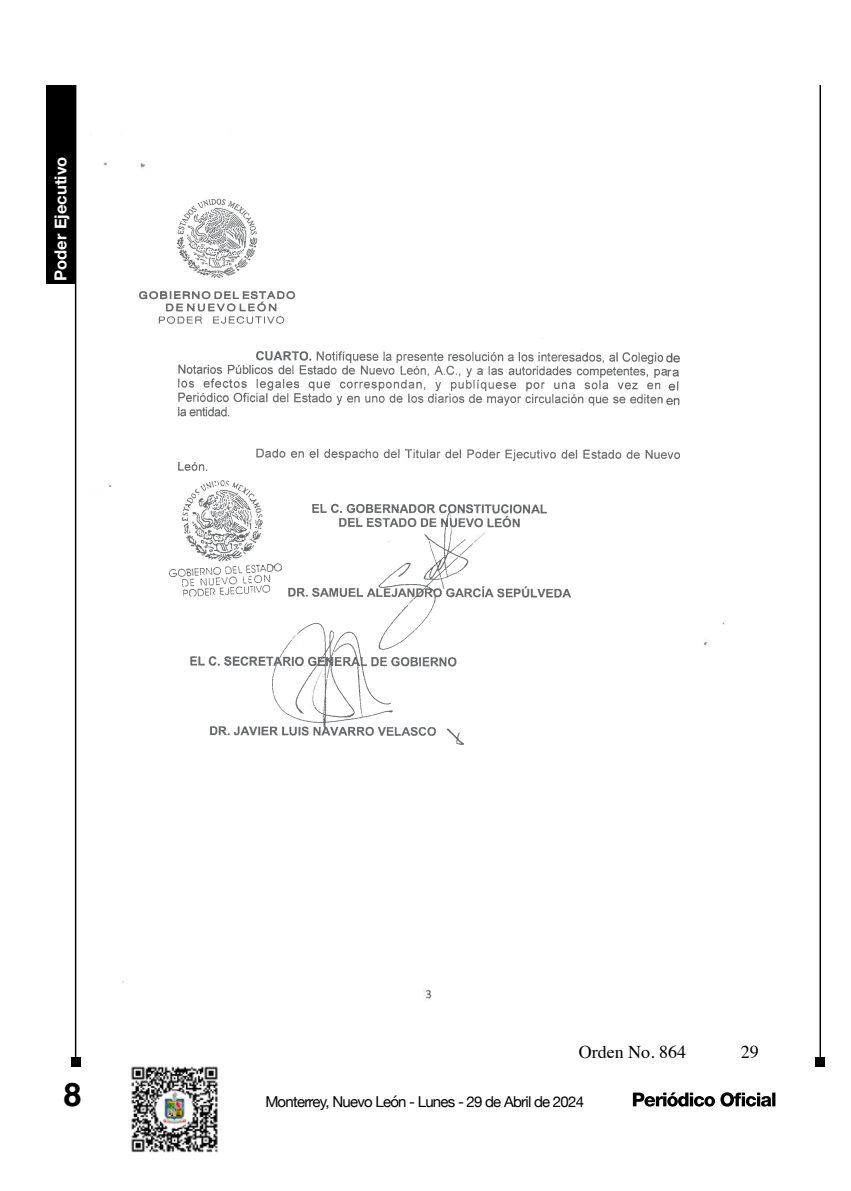
<style>
.page{position:relative;width:851px;height:1191px;background:#fff}
.page>*{position:absolute;margin:0;border:0;box-sizing:border-box;transform-origin:0 0}
.t1{font:700 33px "Helvetica";color:#000}
.t2{font:18px "Times";color:#000}
.t3{font:700 16.5px "Helvetica Neue";color:#fff}
.t4{font:15px "Helvetica Neue";letter-spacing:-.05em;color:#000}
</style>
<div class="page">
<hr style="left:75px;top:85px;width:1px;height:977px;background:#000">
<div style="left:71px;top:1057px;width:9px;height:10px;background:#000"></div>
<hr style="left:819px;top:85px;width:1px;height:977px;background:#000">
<div style="left:814px;top:1057px;width:10px;height:10px;background:#000"></div>
<div style="left:46px;top:85px;width:30px;height:198px;background:#000"></div>
<svg style="left:632px;top:1092px;width:143px;height:14px"></svg>
<img style="left:131px;top:1066px;width:87px;height:87px">
<img style="left:138px;top:198px;width:541px;height:547px">
<img style="left:666px;top:351px;width:13px;height:53px">
<p class="t3" style="left:48px;top:281px;width:126px;rotate:-90deg">Poder Ejecutivo</p>
<h1 class="t1" style="left:63px;top:1074px;width:20px">8</h1>
<p class="t2" style="left:578px;top:1035px;width:109px">Orden No. 864</p>
<p class="t2" style="left:740px;top:1035px;width:19px">29</p>
<p class="t4" style="left:265px;top:1090px;width:320px">Monterrey, Nuevo León - Lunes - 29 de Abril de 2024</p>
</div>
